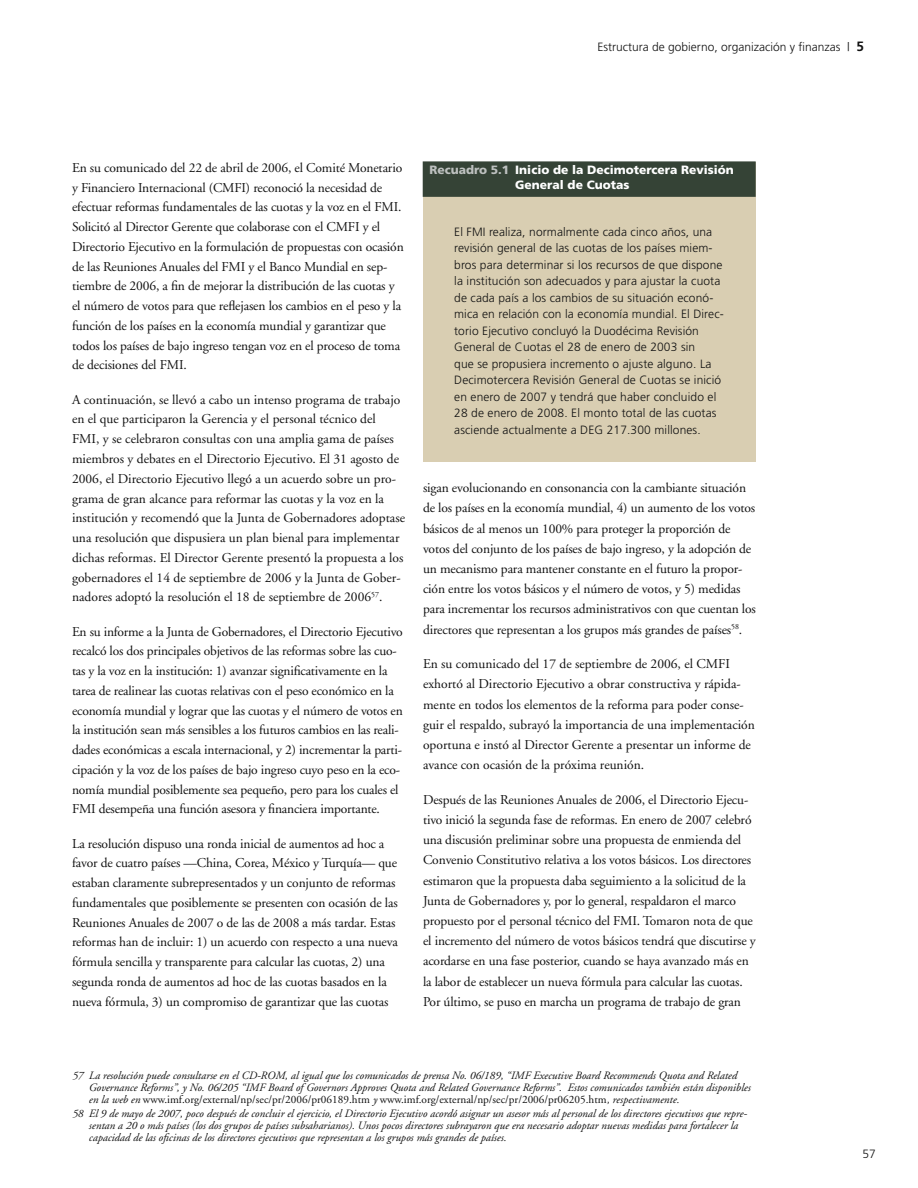
<style>
.page{position:relative;width:918px;height:1188px;background:#fff}
.page>*{position:absolute;margin:0;border:0;box-sizing:border-box;transform-origin:0 0}
.t1{font:13.5px/19.8px "Adobe Garamond";letter-spacing:-.01em;color:#121212}
.t2{font:300 12px/16.5px "Frutiger";letter-spacing:.01em;color:#121212}
.t3{font:900 12px/14.4px "Frutiger";color:#fff}
.t4{font:italic 11.25px/12px "Adobe Garamond";color:#121212}
.s1{font-weight:700;font-size:13.5px}
.s2{color:#bdc0bf}
.s3{font-style:normal}
</style>
<div class="page">
<div style="left:423px;top:162px;width:333px;height:299px;background:#d9ceb2"></div>
<div style="left:423px;top:161px;width:333px;height:36px;background:#354336"></div>
<p class="t2" style="left:598px;top:39px;width:268px">Estructura de gobierno, organización y finanzas | <span class="s1">5</span></p>
<p class="t1" style="left:72px;top:158px;width:333px">En su comunicado del 22 de abril de 2006, el Comité Monetario y Financiero Internacional (CMFI) reconoció la necesidad de efectuar reformas fundamentales de las cuotas y la voz en el FMI.<br>Solicitó al Director Gerente que colaborase con el CMFI y el Directorio Ejecutivo en la formulación de propuestas con ocasión de las Reuniones Anuales del FMI y el Banco Mundial en sep&shy;tiembre de 2006, a fin de mejorar la distribución de las cuotas y el número de votos para que reflejasen los cambios en el peso y la función de los países en la economía mundial y garantizar que todos los países de bajo ingreso tengan voz en el proceso de toma de decisiones del FMI.</p>
<p class="t1" style="left:72px;top:390px;width:335px">A continuación, se llevó a cabo un intenso programa de trabajo en el que participaron la Gerencia y el personal técnico del FMI, y se celebraron consultas con una amplia gama de países miembros y debates en el Directorio Ejecutivo. El 31 agosto de 2006, el Directorio Ejecutivo llegó a un acuerdo sobre un pro&shy;grama de gran alcance para reformar las cuotas y la voz en la institución y recomendó que la Junta de Gobernadores adoptase una resolución que dispusiera un plan bienal para implementar dichas reformas. El Director Gerente presentó la propuesta a los gobernadores el 14 de septiembre de 2006 y la Junta de Gober&shy;nadores adoptó la resolución el 18 de septiembre de 2006<sup>57</sup>.</p>
<p class="t1" style="left:72px;top:622px;width:332px">En su informe a la Junta de Gobernadores, el Directorio Ejecutivo recalcó los dos principales objetivos de las reformas sobre las cuo&shy;tas y la voz en la institución: 1) avanzar significativamente en la tarea de realinear las cuotas relativas con el peso económico en la economía mundial y lograr que las cuotas y el número de votos en la institución sean más sensibles a los futuros cambios en las reali&shy;dades económicas a escala internacional, y 2) incrementar la parti&shy;cipación y la voz de los países de bajo ingreso cuyo peso en la eco&shy;nomía mundial posiblemente sea pequeño, pero para los cuales el FMI desempeña una función asesora y financiera importante.</p>
<p class="t1" style="left:72px;top:834px;width:327px">La resolución dispuso una ronda inicial de aumentos ad hoc a favor de cuatro países —China, Corea, México y Turquía— que estaban claramente subrepresentados y un conjunto de reformas fundamentales que posiblemente se presenten con ocasión de las Reuniones Anuales de 2007 o de las de 2008 a más tardar. Estas reformas han de incluir: 1) un acuerdo con respecto a una nueva fórmula sencilla y transparente para calcular las cuotas, 2) una segunda ronda de aumentos ad hoc de las cuotas basados en la nueva fórmula, 3) un compromiso de garantizar que las cuotas</p>
<p class="t3" style="left:515px;top:163px;width:220px;text-indent:-86px"><span class="s2">Recuadro 5.1</span> Inicio de la Decimotercera Revisión<br>General de Cuotas</p>
<p class="t2" style="left:454px;top:223px;width:271px">El FMI realiza, normalmente cada cinco años, una revisión general de las cuotas de los países miem&shy;bros para determinar si los recursos de que dispone la institución son adecuados y para ajustar la cuota de cada país a los cambios de su situación econó&shy;mica en relación con la economía mundial. El Direc&shy;torio Ejecutivo concluyó la Duodécima Revisión General de Cuotas el 28 de enero de 2003 sin<br>que se propusiera incremento o ajuste alguno. La Decimotercera Revisión General de Cuotas se inició en enero de 2007 y tendrá que haber concluido el 28 de enero de 2008. El monto total de las cuotas asciende actualmente a DEG 21 7.300 millones.</p>
<p class="t1" style="left:423px;top:478px;width:334px;line-height:20.2px">sigan evolucionando en consonancia con la cambiante situación de los países en la economía mundial, 4) un aumento de los votos básicos de al menos un 100% para proteger la proporción de votos del conjunto de los países de bajo ingreso, y la adopción de un mecanismo para mantener constante en el futuro la propor&shy;ción entre los votos básicos y el número de votos, y 5) medidas para incrementar los recursos administrativos con que cuentan los directores que representan a los grupos más grandes de países<sup>58</sup>.</p>
<p class="t1" style="left:423px;top:654px;width:333px;line-height:20.2px">En su comunicado del 17 de septiembre de 2006, el CMFI exhortó al Directorio Ejecutivo a obrar constructiva y rápida&shy;mente en todos los elementos de la reforma para poder conse&shy;guir el respaldo, subrayó la importancia de una implementación oportuna e instó al Director Gerente a presentar un informe de avance con ocasión de la próxima reunión.</p>
<p class="t1" style="left:423px;top:790px;width:334px;line-height:20.2px">Después de las Reuniones Anuales de 2006, el Directorio Ejecu&shy;tivo inició la segunda fase de reformas. En enero de 2007 celebró una discusión preliminar sobre una propuesta de enmienda del Convenio Constitutivo relativa a los votos básicos. Los directores estimaron que la propuesta daba seguimiento a la solicitud de la Junta de Gobernadores y, por lo general, respaldaron el marco propuesto por el personal técnico del FMI. Tomaron nota de que el incremento del número de votos básicos tendrá que discutirse y acordarse en una fase posterior, cuando se haya avanzado más en la labor de establecer un nueva fórmula para calcular las cuotas.<br>Por último, se puso en marcha un programa de trabajo de gran</p>
<p class="t4" style="left:89px;top:1069px;width:663px;text-indent:-16px">57 La resolución puede consultarse en el CD-ROM, al igual que los comunicados de prensa No. 06/189, “IMF Executive Board Recommends Quota and Related<br>Governance Reforms”, y No. 06/205 “IMF Board of Governors Approves Quota and Related Governance Reforms”. Estos comunicados también están disponibles en la web en <span class="s3">www.imf.org/external/np/sec/pr/2006/pr06189.htm</span> y <span class="s3">www.imf.org/external/np/sec/pr/2006/pr06205.htm</span>, respectivamente.</p>
<p class="t4" style="left:89px;top:1108px;width:660px;text-indent:-16px">58 El 9 de mayo de 2007, poco después de concluir el ejercicio, el Directorio Ejecutivo acordó asignar un asesor más al personal de los directores ejecutivos que repre&shy;sentan a 20 o más países (los dos grupos de países subsaharianos). Unos pocos directores subrayaron que era necesario adoptar nuevas medidas para fortalecer la capacidad de las oficinas de los directores ejecutivos que representan a los grupos más grandes de países.</p>
<p class="t2" style="left:862px;top:1145px;width:15px">57</p>
</div>
